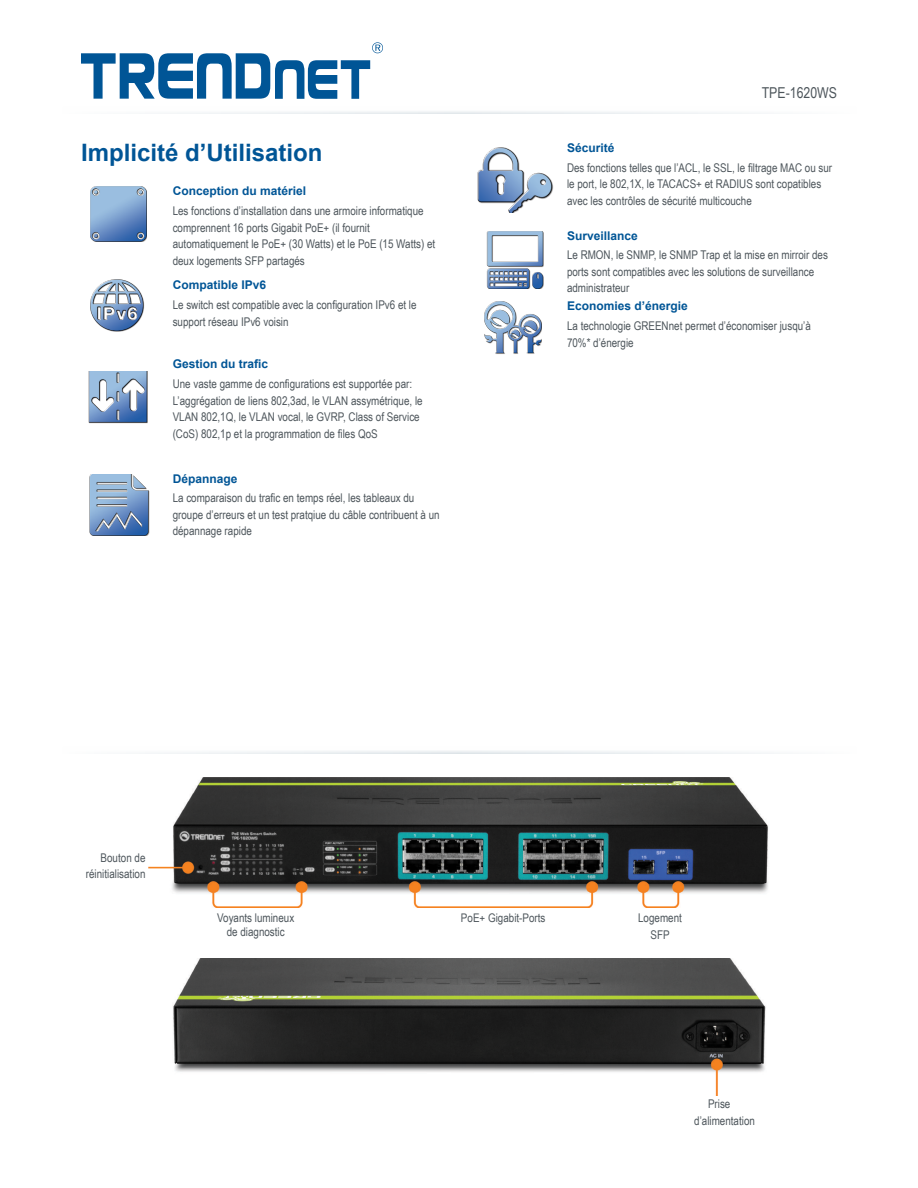
<style>
.page{position:relative;width:918px;height:1188px;background:#fff}
.page>*{position:absolute;margin:0;border:0;box-sizing:border-box;transform-origin:0 0}
.t1{font:700 24px "Arial";color:#005596}
.t2{font:15px "Arial Narrow";color:#4d555b}
.t3{font:12px/16.5px "Arial Narrow";color:#4d555b}
.t4{font:700 12px "Arial";color:#005596}
.t5{font:11.85px "Arial Narrow";color:#4d555b}
</style>
<div class="page">
<svg style="left:170px;top:111px;width:579px;height:3px"></svg>
<svg style="left:81px;top:42px;width:302px;height:57px"></svg>
<img style="left:484px;top:302px;width:58px;height:52px">
<img style="left:91px;top:187px;width:55px;height:54px">
<img style="left:90px;top:279px;width:55px;height:53px">
<img style="left:88px;top:372px;width:59px;height:52px">
<img style="left:487px;top:231px;width:57px;height:57px">
<img style="left:89px;top:474px;width:60px;height:61px">
<img style="left:173px;top:958px;width:593px;height:137px">
<img style="left:149px;top:778px;width:619px;height:130px">
<img style="left:477px;top:147px;width:76px;height:66px">
<h1 class="t1" style="left:81px;top:136px;width:243px">Implicité d’Utilisation</h1>
<p class="t4" style="left:173px;top:183px;width:135px">Conception du matériel</p>
<p class="t3" style="left:173px;top:202px;width:264px">Les fonctions d’installation dans une armoire informatique comprennent 16 ports Gigabit PoE+ (il fournit automatiquement le PoE+ (30 Watts) et le PoE (15 Watts) et deux logements SFP partagés</p>
<p class="t4" style="left:173px;top:277px;width:95px">Compatible IPv6</p>
<p class="t3" style="left:173px;top:296px;width:245px">Le switch est compatible avec la configuration IPv6 et le support réseau IPv6 voisin</p>
<p class="t4" style="left:173px;top:356px;width:97px">Gestion du trafic</p>
<p class="t3" style="left:173px;top:375px;width:251px">Une vaste gamme de configurations est supportée par:<br>L’aggrégation de liens 802,3ad, le VLAN assymétrique, le VLAN 802,1Q, le VLAN vocal, le GVRP, Class of Service (CoS) 802,1p et la programmation de files QoS</p>
<p class="t4" style="left:173px;top:470px;width:66px">Dépannage</p>
<p class="t3" style="left:173px;top:489px;width:268px">La comparaison du trafic en temps réel, les tableaux du groupe d’erreurs et un test pratqiue du câble contribuent à un dépannage rapide</p>
<p class="t3" style="left:86px;top:850px;width:61px;line-height:15.9px;text-align:right">Bouton de réinitialisation</p>
<p class="t2" style="left:762px;top:81px;width:77px">TPE-1620WS</p>
<p class="t4" style="left:567px;top:140px;width:49px">Sécurité</p>
<p class="t3" style="left:567px;top:159px;width:267px">Des fonctions telles que l’ACL, le SSL, le filtrage MAC ou sur le port, le 802,1X, le TACACS+ et RADIUS sont copatibles avec les contrôles de sécurité multicouche</p>
<p class="t4" style="left:567px;top:228px;width:72px">Surveillance</p>
<p class="t3" style="left:567px;top:247px;width:263px">Le RMON, le SNMP, le SNMP Trap et la mise en mirroir des ports sont compatibles avec les solutions de surveillance administrateur</p>
<p class="t4" style="left:567px;top:298px;width:122px">Economies d’énergie</p>
<p class="t3" style="left:567px;top:317px;width:245px">La technologie GREENnet permet d’économiser jusqu’à<br>70%* d’énergie</p>
<p class="t3" style="left:217px;top:911px;width:79px;line-height:13.5px;text-align:center">Voyants lumineux de diagnostic</p>
<p class="t5" style="left:461px;top:909px;width:86px">PoE+ Gigabit-Ports</p>
<p class="t3" style="left:638px;top:909px;width:45px;text-align:center">Logement<br>SFP</p>
<p class="t3" style="left:694px;top:1095px;width:62px;text-indent:14px">Prise d’alimentation</p>
</div>
